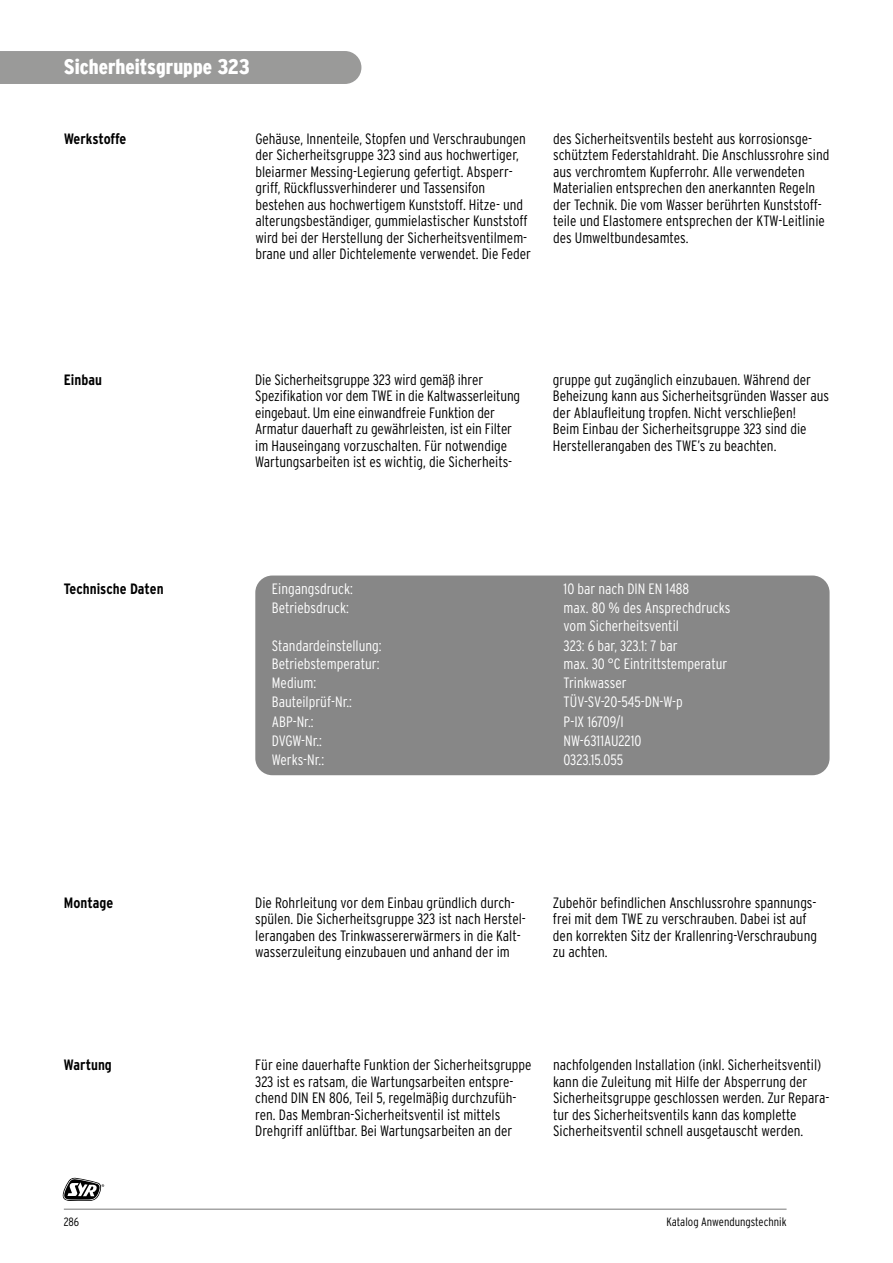
<style>
.page{position:relative;width:893px;height:1263px;background:#fff}
.page>*{position:absolute;margin:0;border:0;box-sizing:border-box;transform-origin:0 0}
.t1{font:900 condensed 21px "Interstate";color:#fff}
.t2{font:300 condensed 15px/16.5px "Interstate";color:#000}
.t3{font:300 condensed 15px/18px "Interstate";color:#fff}
.t4{font:700 condensed 15px "Interstate";color:#000}
.t5{font:300 condensed 12px "Interstate";color:#000}
</style>
<div class="page">
<div style="left:255px;top:575px;width:575px;height:200px;background:#878787;border-radius:17px"></div>
<svg style="left:63px;top:1178px;width:41px;height:23px"></svg>
<hr style="left:64px;top:1209px;width:723px;height:1px;background:#000">
<div style="left:0;top:51px;width:361px;height:33px;background:#9a9a99"></div>
<h1 class="t1" style="left:64px;top:55px;width:187px">Sicherheitsgruppe 323</h1>
<p class="t4" style="left:64px;top:129px;width:64px">Werkstoffe</p>
<p class="t2" style="left:255px;top:130px;width:277px">Gehäuse, Innenteile, Stopfen und Verschraubungen der Sicherheitsgruppe 323 sind aus hochwertiger, bleiarmer Messing-Legierung gefertigt. Absperr&shy;griff, Rückflussverhinderer und Tassensifon bestehen aus hochwertigem Kunststoff. Hitze- und alterungsbeständiger, gummielastischer Kunststoff wird bei der Herstellung der Sicherheitsventilmem&shy;brane und aller Dichtelemente verwendet. Die Feder</p>
<p class="t2" style="left:553px;top:130px;width:278px">des Sicherheitsventils besteht aus korrosionsge&shy;schütztem Federstahldraht. Die Anschlussrohre sind aus verchromtem Kupferrohr. Alle verwendeten Materialien entsprechen den anerkannten Regeln der Technik. Die vom Wasser berührten Kunststoff&shy;teile und Elastomere entsprechen der KTW-Leitlinie des Umweltbundesamtes.</p>
<p class="t4" style="left:64px;top:370px;width:40px">Einbau</p>
<p class="t2" style="left:255px;top:371px;width:267px">Die Sicherheitsgruppe 323 wird gemäß ihrer Spezifikation vor dem TWE in die Kaltwasserleitung eingebaut. Um eine einwandfreie Funktion der Armatur dauerhaft zu gewährleisten, ist ein Filter im Hauseingang vorzuschalten. Für notwendige Wartungsarbeiten ist es wichtig, die Sicherheits-</p>
<p class="t2" style="left:553px;top:371px;width:278px">gruppe gut zugänglich einzubauen. Während der Beheizung kann aus Sicherheitsgründen Wasser aus der Ablaufleitung tropfen. Nicht verschließen!<br>Beim Einbau der Sicherheitsgruppe 323 sind die Herstellerangaben des TWE’s zu beachten.</p>
<p class="t4" style="left:64px;top:579px;width:101px">Technische Daten</p>
<p class="t3" style="left:272px;top:579px;width:83px">Eingangsdruck:</p>
<p class="t3" style="left:564px;top:579px;width:127px">10 bar nach DIN EN 1488</p>
<p class="t3" style="left:272px;top:598px;width:79px">Betriebsdruck:</p>
<p class="t3" style="left:564px;top:598px;width:168px">max. 80 % des Ansprechdrucks vom Sicherheitsventil</p>
<p class="t3" style="left:272px;top:636px;width:111px">Standardeinstellung:</p>
<p class="t3" style="left:564px;top:636px;width:115px">323: 6 bar, 323.1: 7 bar</p>
<p class="t3" style="left:272px;top:655px;width:109px">Betriebstemperatur:</p>
<p class="t3" style="left:564px;top:655px;width:165px">max. 30 °C Eintrittstemperatur</p>
<p class="t3" style="left:272px;top:674px;width:46px">Medium:</p>
<p class="t3" style="left:564px;top:674px;width:65px">Trinkwasser</p>
<p class="t3" style="left:272px;top:693px;width:82px">Bauteilprüf-Nr.:</p>
<p class="t3" style="left:564px;top:693px;width:121px">TÜV-SV-20-545-DN-W-p</p>
<p class="t3" style="left:272px;top:712px;width:43px">ABP-Nr.:</p>
<p class="t3" style="left:564px;top:712px;width:62px">P-IX 16709/I</p>
<p class="t3" style="left:272px;top:731px;width:52px">DVGW-Nr.:</p>
<p class="t3" style="left:564px;top:731px;width:79px">NW-6311AU2210</p>
<p class="t3" style="left:272px;top:750px;width:54px">Werks-Nr.:</p>
<p class="t3" style="left:564px;top:750px;width:61px">0323.15.055</p>
<p class="t4" style="left:64px;top:893px;width:51px">Montage</p>
<p class="t2" style="left:255px;top:894px;width:272px">Die Rohrleitung vor dem Einbau gründlich durch&shy;spülen. Die Sicherheitsgruppe 323 ist nach Herstel&shy;lerangaben des Trinkwassererwärmers in die Kalt&shy;wasserzuleitung einzubauen und anhand der im</p>
<p class="t2" style="left:553px;top:894px;width:266px">Zubehör befindlichen Anschlussrohre spannungs&shy;frei mit dem TWE zu verschrauben. Dabei ist auf den korrekten Sitz der Krallenring-Verschraubung zu achten.</p>
<p class="t4" style="left:64px;top:1055px;width:49px">Wartung</p>
<p class="t2" style="left:553px;top:1056px;width:278px">nachfolgenden Installation (inkl. Sicherheitsventil) kann die Zuleitung mit Hilfe der Absperrung der Sicherheitsgruppe geschlossen werden. Zur Repara&shy;tur des Sicherheitsventils kann das komplette Sicherheitsventil schnell ausgetauscht werden.</p>
<p class="t2" style="left:255px;top:1056px;width:278px">Für eine dauerhafte Funktion der Sicherheitsgruppe 323 ist es ratsam, die Wartungsarbeiten entspre&shy;chend DIN EN 806, Teil 5, regelmäßig durchzufüh&shy;ren. Das Membran-Sicherheitsventil ist mittels Drehgriff anlüftbar. Bei Wartungsarbeiten an der</p>
<p class="t5" style="left:64px;top:1215px;width:17px">286</p>
<p class="t5" style="left:666px;top:1215px;width:122px">Katalog Anwendungstechnik</p>
</div>
